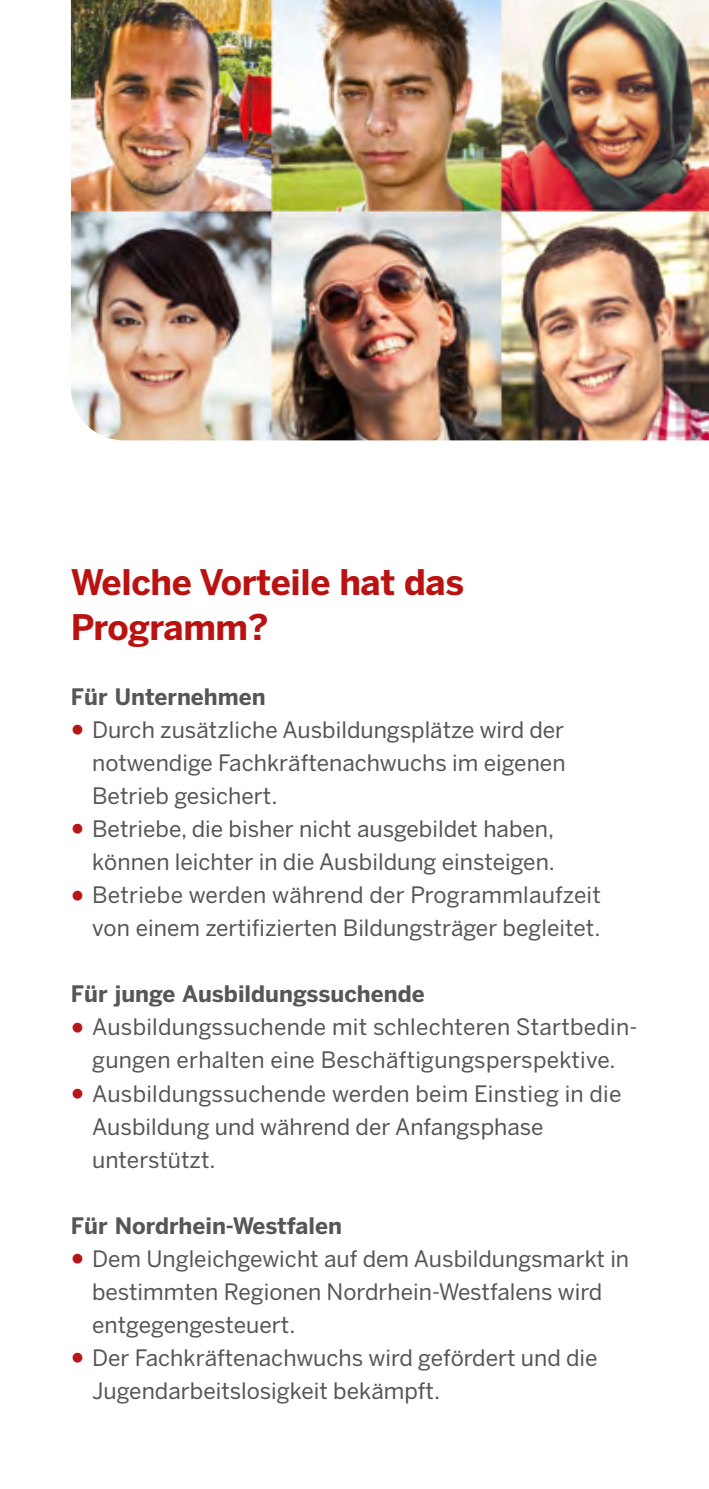
<style>
.page{position:relative;width:709px;height:1489px;background:#fff}
.page>*{position:absolute;margin:0;border:0;box-sizing:border-box;transform-origin:0 0}
.t1{font:700 35px/45px "Benton Sans";letter-spacing:-.01em;color:#ba1211}
.t2{font:22.5px/33px "Benton Sans";color:#565656}
.t3{font:700 22.5px "Benton Sans";color:#565656}
.s1{font-family:"Georgia";color:#b61716}
</style>
<div class="page">
<img style="left:71px;top:0;width:638px;height:440px">
<h1 class="t1" style="left:71px;top:559px;width:395px">Welche Vorteile hat das<br>Programm?</h1>
<h2 class="t3" style="left:71px;top:683px;width:196px">Für Unternehmen</h2>
<p class="t2" style="left:92px;top:713px;width:475px;text-align:justify;text-indent:-21px"><span class="s1">●</span> Durch zusätzliche Ausbildungsplätze wird der notwendige Fachkräftenachwuchs im eigenen Betrieb gesichert.</p>
<p class="t2" style="left:71px;top:812px;width:485px;text-align:right"><span class="s1">●</span> Betriebe, die bisher nicht ausgebildet haben, können leichter in die Ausbildung einsteigen.</p>
<p class="t2" style="left:71px;top:878px;width:531px;text-align:right"><span class="s1">●</span> Betriebe werden während der Programmlaufzeit von einem zertifizierten Bildungsträger begleitet.</p>
<h2 class="t3" style="left:71px;top:980px;width:355px">Für junge Ausbildungssuchende</h2>
<p class="t2" style="left:71px;top:1010px;width:568px;text-align:center"><span class="s1">●</span> Ausbildungssuchende mit schlechteren Startbedin&shy;gungen erhalten eine Beschäftigungsperspektive.</p>
<p class="t2" style="left:92px;top:1076px;width:531px;text-indent:-21px"><span class="s1">●</span> Ausbildungssuchende werden beim Einstieg in die<br>Ausbildung und während der Anfangsphase unterstützt.</p>
<h2 class="t3" style="left:71px;top:1211px;width:272px">Für Nordrhein-Westfalen</h2>
<p class="t2" style="left:92px;top:1241px;width:538px;text-indent:-21px"><span class="s1">●</span> Dem Ungleichgewicht auf dem Ausbildungsmarkt in bestimmten Regionen Nordrhein-Westfalens wird entgegengesteuert.</p>
<p class="t2" style="left:92px;top:1340px;width:507px;text-indent:-21px"><span class="s1">●</span> Der Fachkräftenachwuchs wird gefördert und die<br>Jugendarbeitslosigkeit bekämpft.</p>
</div>
